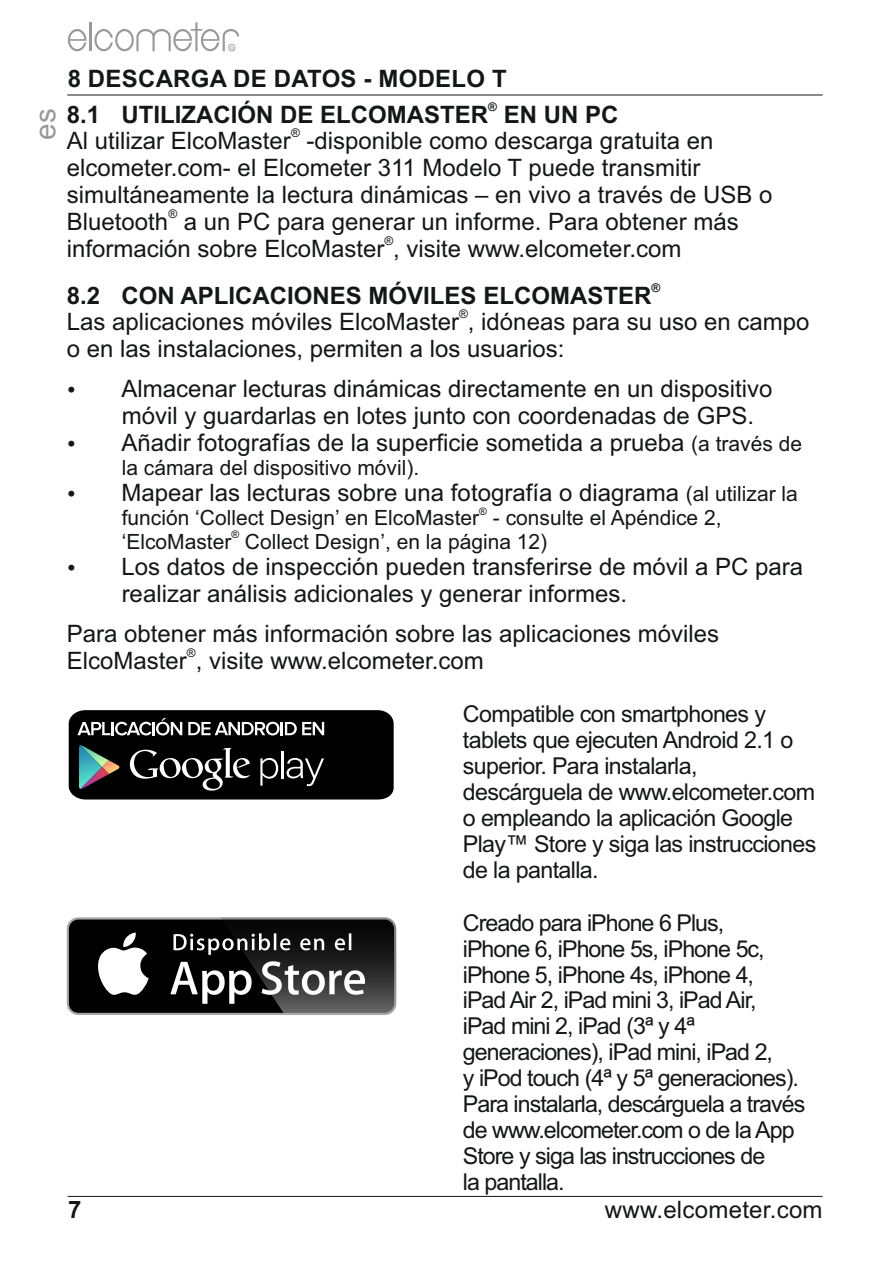
<style>
.page{position:relative;width:893px;height:1263px;background:#fff}
.page>*{position:absolute;margin:0;border:0;box-sizing:border-box;transform-origin:0 0}
.t1{font:29.7px "Arial";color:#999}
.t2{font:24px/26.8px "Arial";color:#151616}
.t3{font:700 24px "Arial";color:#151616}
.t4{font:23.25px/26px "Arial";letter-spacing:-.04em;color:#151616}
.t5{font:21px "Arial";color:#151616}
.t6{font:12px "Arial";color:#151616}
.t7{font:700 12px "Arial";color:#151616}
.t8{font:10.5px "Arial";color:#151616}
.t9{font:5.4px "Arial";color:#999;scale:.96 1}
.s1{font-size:21px}
</style>
<div class="page">
<div style="left:67px;top:917px;width:329px;height:98px;background:#a6a6a6;border-radius:12px"></div>
<div style="left:69px;top:919px;width:325px;height:94px;background:#000;border-radius:9px"></div>
<svg style="left:98px;top:932px;width:51px;height:63px"></svg>
<img style="left:221px;top:917px;width:175px;height:98px">
<svg style="left:170px;top:962px;width:82px;height:42px"></svg>
<svg style="left:262px;top:961px;width:103px;height:34px;background:#767676"></svg>
<svg style="left:173px;top:933px;width:117px;height:22px"></svg>
<svg style="left:300px;top:938px;width:24px;height:12px"></svg>
<svg style="left:335px;top:933px;width:16px;height:17px"></svg>
<svg style="left:68px;top:710px;width:326px;height:90px;background:#222323"></svg>
<hr style="left:67px;top:95px;width:756px;height:1px;background:#151616">
<hr style="left:68px;top:1196px;width:755px;height:1px;background:#151616">
<hr style="left:89px;top:22px;width:2px;height:29px;background:#999">
<svg style="left:68px;top:29px;width:18px;height:22px"></svg>
<svg style="left:94px;top:22px;width:145px;height:29px"></svg>
<p class="t1" style="left:34px;top:140px;width:33px;rotate:-90deg">es</p>
<p class="t9" style="left:230px;top:46px;width:5px">R</p>
<p class="t3" style="left:68px;top:69px;width:441px">8 DESCARGA DE DATOS - MODELO T</p>
<p class="t3" style="left:67px;top:105px;width:553px">8.1 UTILIZACIÓN DE ELCOMASTER EN UN PC</p>
<p class="t6" style="left:291px;top:129px;width:10px">®</p>
<p class="t7" style="left:488px;top:102px;width:10px">®</p>
<p class="t2" style="left:67px;top:130px;width:707px">Al utilizar ElcoMaster -disponible como descarga gratuita en elcometer.com- el Elcometer 311 Modelo T puede transmitir simultáneamente la lectura dinámicas – en vivo a través de USB o</p>
<p class="t6" style="left:168px;top:209px;width:10px">®</p>
<p class="t2" style="left:67px;top:210px;width:673px">Bluetooth a un PC para generar un informe. Para obtener más</p>
<p class="t6" style="left:384px;top:236px;width:10px">®</p>
<p class="t2" style="left:67px;top:237px;width:616px">información sobre ElcoMaster , visite www.elcometer.com</p>
<p class="t7" style="left:651px;top:283px;width:10px">®</p>
<p class="t3" style="left:67px;top:286px;width:586px">8.2 CON APLICACIONES MÓVILES ELCOMASTER</p>
<p class="t6" style="left:459px;top:310px;width:10px">®</p>
<p class="t2" style="left:67px;top:311px;width:744px">Las aplicaciones móviles ElcoMaster , idóneas para su uso en campo o en las instalaciones, permiten a los usuarios:</p>
<p class="t2" style="left:121px;top:378px;width:682px">Almacenar lecturas dinámicas directamente en un dispositivo móvil y guardarlas en lotes junto con coordenadas de GPS.<br>Añadir fotografías de la superficie sometida a prueba <span class="s1">(a través de</span></p>
<p class="t5" style="left:122px;top:460px;width:299px">la cámara del dispositivo móvil).</p>
<p class="t2" style="left:121px;top:482px;width:678px">Mapear las lecturas sobre una fotografía o diagrama <span class="s1">(al utilizar la</span></p>
<p class="t8" style="left:479px;top:507px;width:9px">®</p>
<p class="t5" style="left:122px;top:510px;width:601px">función ‘Collect Design’ en ElcoMaster - consulte el Apéndice 2,</p>
<p class="t8" style="left:231px;top:531px;width:9px">®</p>
<p class="t5" style="left:122px;top:534px;width:427px">‘ElcoMaster Collect Design’, en la página 12)</p>
<p class="t2" style="left:121px;top:555px;width:683px">Los datos de inspección pueden transferirse de móvil a PC para realizar análisis adicionales y generar informes.</p>
<p class="t2" style="left:67px;top:622px;width:654px">Para obtener más información sobre las aplicaciones móviles</p>
<p class="t6" style="left:187px;top:648px;width:10px">®</p>
<p class="t2" style="left:67px;top:649px;width:418px">ElcoMaster , visite www.elcometer.com</p>
<p class="t4" style="left:463px;top:703px;width:355px">Compatible con smartphones y tablets que ejecuten Android 2.1 o superior. Para instalarla, descárguela de www.elcometer.com o empleando la aplicación Google<br>Play™ Store y siga las instrucciones de la pantalla.</p>
<p class="t4" style="left:463px;top:911px;width:344px">Creado para iPhone 6 Plus,<br>iPhone 6, iPhone 5s, iPhone 5c, iPhone 5, iPhone 4s, iPhone 4,<br>iPad Air 2, iPad mini 3, iPad Air, iPad mini 2, iPad (3ª y 4ª generaciones), iPad mini, iPad 2,<br>y iPod touch (4ª y 5ª generaciones).<br>Para instalarla, descárguela a través de www.elcometer.com o de la App<br>Store y siga las instrucciones de<br>la pantalla.</p>
<p class="t3" style="left:68px;top:1200px;width:15px">7</p>
<p class="t2" style="left:605px;top:1198px;width:219px">www.elcometer.com</p>
</div>
